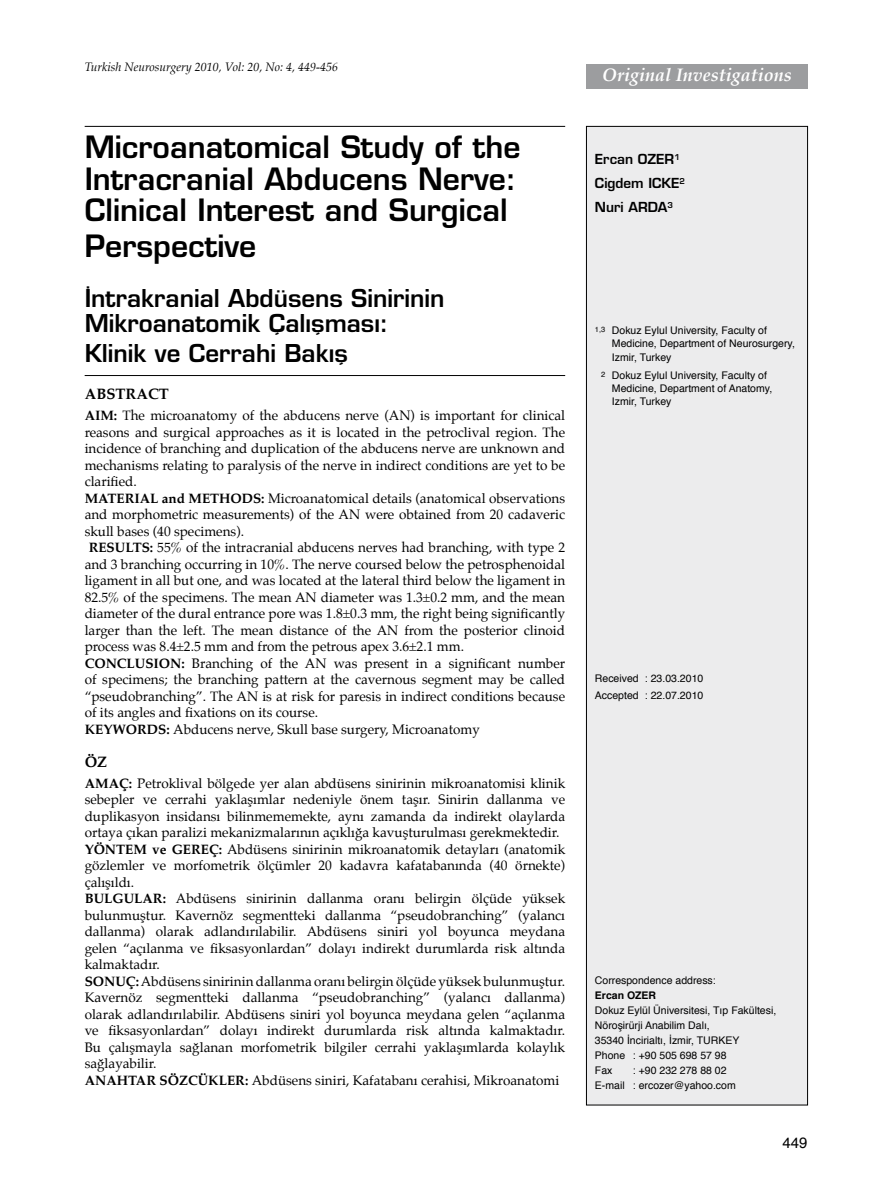
<style>
.page{position:relative;width:893px;height:1191px;background:#fff}
.page>*{position:absolute;margin:0;border:0;box-sizing:border-box;transform-origin:0 0}
.t1{font:600 30px/31.5px "Eurostile";color:#000}
.t2{font:600 24px/25.5px "Eurostile";color:#000}
.t3{font:italic 700 18px "Palatino";color:#fff}
.t4{font:700 15px "Palatino";color:#000}
.t5{font:15px "Helvetica";color:#000}
.t6{font:13.5px/16.5px "Palatino";color:#000;text-align:justify}
.t7{font:700 13.5px "Palatino";color:#000}
.t8{font:600 13.5px/24px "Eurostile";color:#000}
.t9{font:italic 12px "Palatino";color:#000}
.t10{font:10.5px/15px "Helvetica";color:#000}
.t11{font:700 10.5px "Helvetica";color:#000}
.s1{font-weight:700}
.s2{font-size:7.5px}
</style>
<div class="page">
<hr style="left:85px;top:126px;width:480px;height:1px;background:#000">
<div style="left:586px;top:126px;width:221px;height:979px;background:#ececed"></div>
<div style="left:586px;top:126px;width:222px;height:979px;border:1px solid #000"></div>
<div style="left:586px;top:64px;width:221px;height:25px;background:#9c9d9f"></div>
<hr style="left:85px;top:375px;width:480px;height:1px;background:#000">
<p class="t9" style="left:85px;top:60px;width:255px">Turkish Neurosurgery 2010, Vol: 20, No: 4, 449-456</p>
<h1 class="t1" style="left:85px;top:131px;width:437px">Microanatomical Study of the<br>Intracranial Abducens Nerve:<br>Clinical Interest and Surgical</h1>
<h1 class="t1" style="left:85px;top:230px;width:173px">Perspective</h1>
<h2 class="t2" style="left:85px;top:285px;width:361px">‹ntrakranial Abdüsens Sinirinin<br>Mikroanatomik Çal›flmas›:</h2>
<h2 class="t2" style="left:85px;top:340px;width:265px">Klinik ve Cerrahi Bak›fl</h2>
<p class="t4" style="left:85px;top:385px;width:86px">ABSTRACT</p>
<p class="t6" style="left:85px;top:408px;width:482px"><span class="s1">AIM :</span> The microanatomy of the abducens nerve (AN) is important for clinical reasons and surgical approaches as it is located in the petroclival region. The incidence of branching and duplication of the abducens nerve are unknown and mechanisms relating to paralysis of the nerve in indirect conditions are yet to be clarified.</p>
<p class="t7" style="left:85px;top:490px;width:50px">MATERIAL</p>
<p class="t6" style="left:85px;top:491px;width:482px;text-indent:77px"><span class="s1">AND METHODS :</span> Microanatomical details (anatomical observations and morphometric measurements) of the AN were obtained from 20 cadaveric skull bases (40 specimens).</p>
<p class="t7" style="left:89px;top:539px;width:28px">RESULTS</p>
<p class="t6" style="left:85px;top:540px;width:482px;text-indent:65px"><span class="s1">:</span> 55% of the intracranial abducens nerves had branching, with type 2 and 3 branching occurring in 10%. The nerve coursed below the petrosphenoidal ligament in all but one, and was located at the lateral third below the ligament in 82.5% of the specimens. The mean AN diameter was 1.3±0.2 mm, and the mean diameter of the dural entrance pore was 1.8±0.3 mm, the right being significantly larger than the left. The mean distance of the AN from the posterior clinoid process was 8.4±2.5 mm and from the petrous apex 3.6±2.1 mm.</p>
<p class="t7" style="left:85px;top:655px;width:31px">CONCLUSI</p>
<p class="t6" style="left:85px;top:656px;width:482px;text-align:left;text-indent:74px"><span class="s1">ON :</span> Branching of the AN was present in a significant number of specimens; the branching pattern at the cavernous segment may be called “pseudobranching”. The AN is at risk for paresis in indirect conditions because of its angles and fixations on its course.<br><span class="s1">KEYWORDS :</span> Abducens nerve, Skull base surgery, Microanatomy</p>
<p class="t4" style="left:85px;top:752px;width:24px">ÖZ</p>
<p class="t6" style="left:85px;top:776px;width:482px"><span class="s1">AMA Ç:</span> Petroklival bölgede yer alan abdüsens sinirinin mikroanatomisi klinik sebepler ve cerrahi yaklaşımlar nedeniyle önem taşır. Sinirin dallanma ve duplikasyon insidansı bilinmememekte, aynı zamanda da indirekt olaylarda ortaya çıkan paralizi mekanizmalarının açıklığa kavuşturulması gerekmektedir.</p>
<p class="t7" style="left:85px;top:840px;width:12px">YÖNT</p>
<p class="t6" style="left:85px;top:842px;width:482px;text-indent:40px"><span class="s1">EM VE GEREÇ:</span> Abdüsens sinirinin mikroanatomik detayları (anatomik gözlemler ve morfometrik ölçümler 20 kadavra kafatabanında (40 örnekte) çalışıldı.</p>
<p class="t7" style="left:85px;top:890px;width:20px">BULGULAR</p>
<p class="t6" style="left:85px;top:891px;width:482px;text-align:left;text-indent:78px"><span class="s1">:</span> Abdüsens sinirinin dallanma oranı belirgin ölçüde yüksek bulunmuştur. Kavernöz segmentteki dallanma “pseudobranching” (yalancı dallanma) olarak adlandırılabilir. Abdüsens siniri yol boyunca meydana gelen “açılanma ve fiksasyonlardan” dolayı indirekt durumlarda risk altında kalmaktadır.<br><span class="s1">SONU Ç:</span> Abdüsens sinirinin dallanma oranı belirgin ölçüde yüksek bulunmuştur.<br>Kavernöz segmentteki dallanma “pseudobranching” (yalancı dallanma) olarak adlandırılabilir. Abdüsens siniri yol boyunca meydana gelen “açılanma ve fiksasyonlardan” dolayı indirekt durumlarda risk altında kalmaktadır.<br>Bu çalışmayla sağlanan morfometrik bilgiler cerrahi yaklaşımlarda kolaylık sağlayabilir.<br><span class="s1">ANAHTAR SÖZCÜKLER:</span> Abdüsens siniri, Kafatabanı cerahisi, Mikroanatomi</p>
<h3 class="t3" style="left:602px;top:63px;width:191px">Original Investigations</h3>
<p class="t8" style="left:595px;top:147px;width:92px">Ercan Ozer<sup>1<br></sup>Cigdem ICke <sup>2<br></sup>Nuri Arda<sup>3</sup></p>
<p class="t10" style="left:612px;top:323px;width:185px;line-height:13.5px;text-indent:-17px"><span class="s2">1,3</span> Dokuz Eylul University, Faculty of<br>Medicine, Department of Neurosurgery,<br>Izmir, Turkey</p>
<p class="t10" style="left:612px;top:368px;width:162px;line-height:13px;text-indent:-11px"><span class="s2">2</span> Dokuz Eylul University, Faculty of<br>Medicine, Department of Anatomy,<br>Izmir, Turkey</p>
<p class="t10" style="left:595px;top:670px;width:110px;line-height:16.5px">Received : 23.03.2010<br>Accepted : 22.07.2010</p>
<p class="t10" style="left:595px;top:972px;width:122px">Correspondence address:</p>
<p class="t11" style="left:595px;top:985px;width:63px">Ercan OZER</p>
<p class="t10" style="left:595px;top:1002px;width:183px">Dokuz Eylül Üniversitesi, Tıp Fakültesi,<br>Nöroşirürji Anabilim Dalı,<br>35340 İncirialtı, İzmir, TURKEY<br>Phone : +90 505 698 57 98<br>Fax</p>
<p class="t10" style="left:595px;top:1062px;width:142px;text-indent:38px">: +90 232 278 88 02<br>E-mail : ercozer@yahoo.com</p>
<p class="t5" style="left:782px;top:1130px;width:27px">449</p>
</div>
